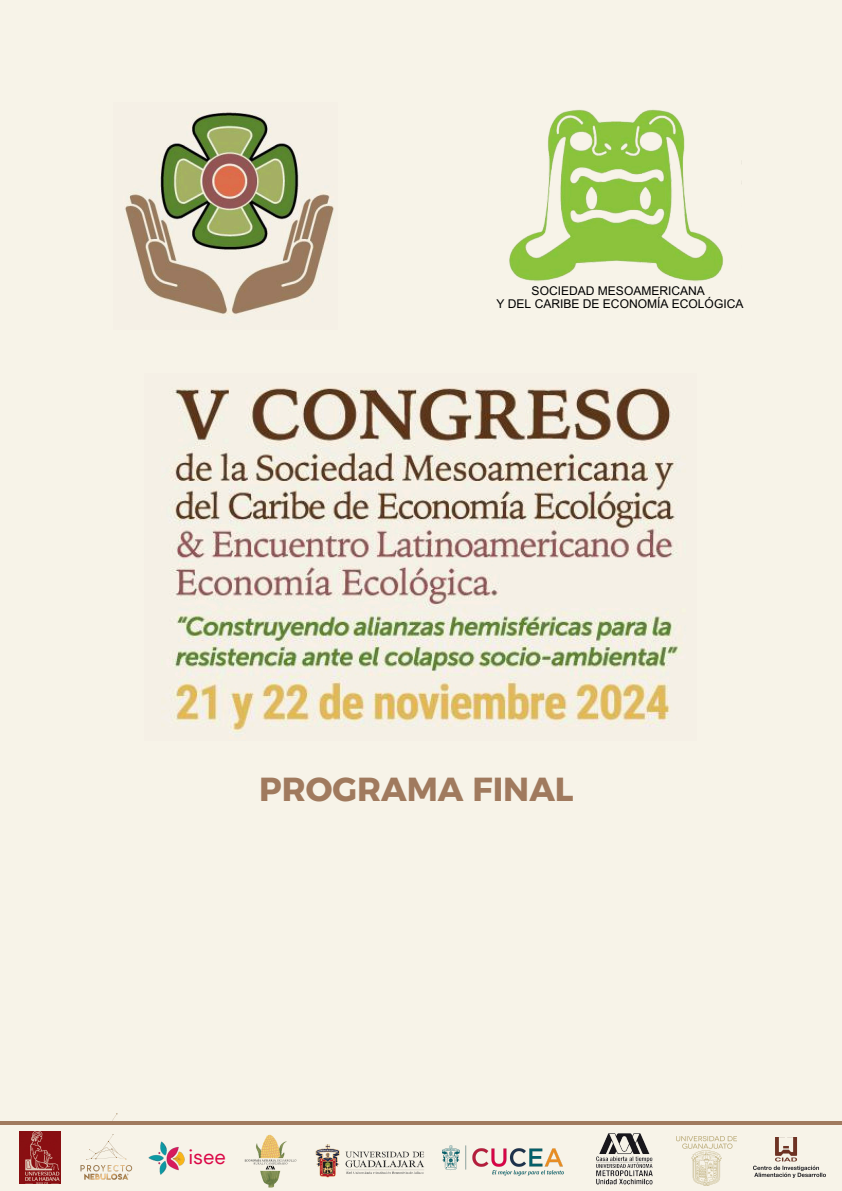
<style>
.page{position:relative;width:842px;height:1191px;background:#fff}
.page>*{position:absolute;margin:0;border:0;box-sizing:border-box;transform-origin:0 0}
.t1{font:33.2px "Kief Montaser Bold";color:#a07a5e}
.t2{font:20px "DM Sans";color:#db0747}
.t3{font:12px "Arial MT Pro";color:#000}
</style>
<div class="page">
<div style="left:0;top:0;width:842px;height:1190px;background:#f7f3e8"></div>
<img style="left:171px;top:387px;width:510px;height:348px">
<img style="left:509px;top:109px;width:233px;height:172px">
<img style="left:125px;top:111px;width:209px;height:203px">
<svg style="left:0;top:1121px;width:842px;height:65px"></svg>
<img style="left:440px;top:1144px;width:126px;height:33px">
<img style="left:753px;top:1137px;width:72px;height:40px">
<img style="left:71px;top:1131px;width:69px;height:52px">
<img style="left:314px;top:1138px;width:112px;height:41px">
<img style="left:594px;top:1128px;width:59px;height:57px">
<img style="left:20px;top:1131px;width:41px;height:52px">
<img style="left:677px;top:1136px;width:59px;height:49px">
<img style="left:147px;top:1139px;width:40px;height:36px">
<img style="left:242px;top:1131px;width:57px;height:57px">
<p class="t3" style="left:532px;top:286px;width:175px">SOCIEDAD MESOAMERICANA</p>
<p class="t3" style="left:496px;top:299px;width:248px">Y DEL CARIBE DE ECONOMÍA ECOLÓGICA</p>
<p class="t1" style="left:259px;top:768px;width:316px">PROGRAMA FINAL</p>
<p class="t2" style="left:188px;top:1144px;width:39px">isee</p>
</div>
